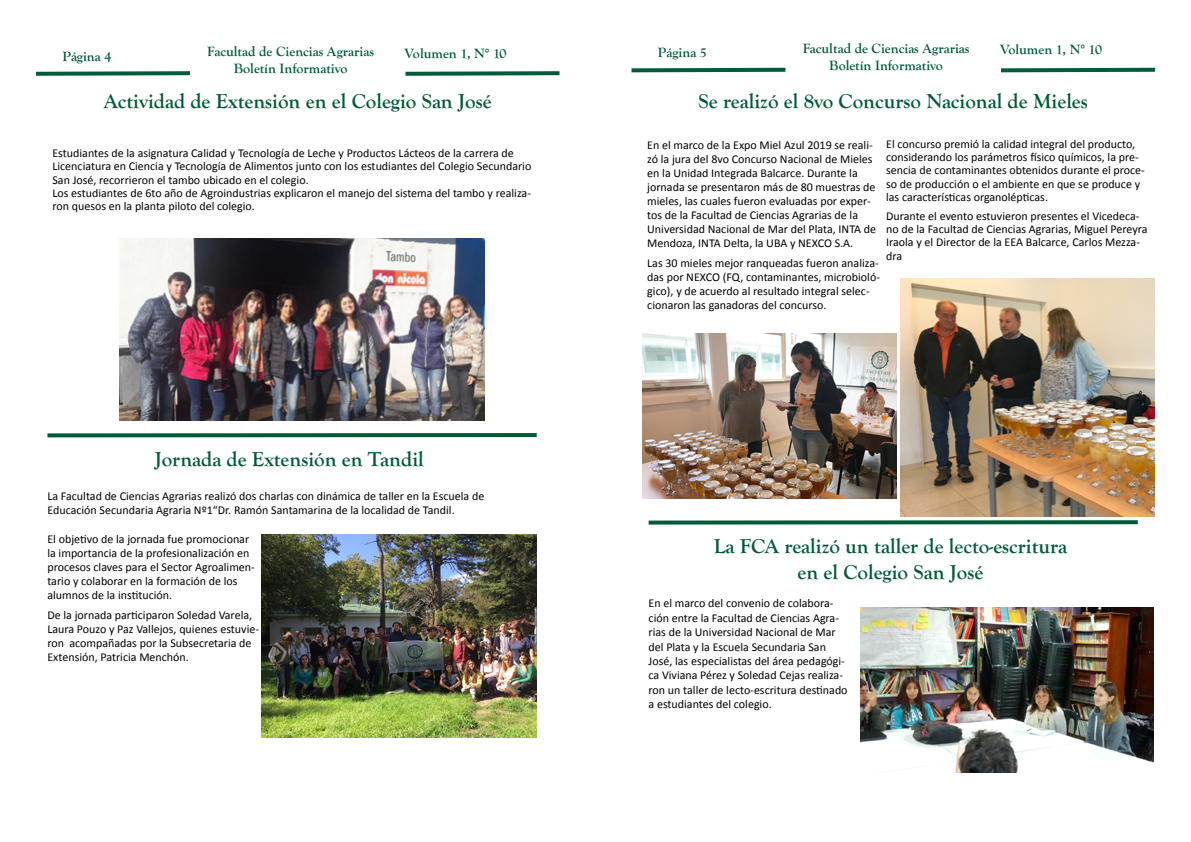
<style>
.page{position:relative;width:1191px;height:842px;background:#fff}
.page>*{position:absolute;margin:0;border:0;box-sizing:border-box;transform-origin:0 0}
.t1{font:700 21px "Goudy Old Style T";color:#005c36}
.t2{font:700 14px "Goudy Old Style T";color:#005c36}
.t3{font:700 14px "Goudy Old Style T";color:#005b35}
.t4{font:12px/14px "Calibri";color:#000}
</style>
<div class="page">
<svg style="left:405px;top:71px;width:155px;height:5px"></svg>
<svg style="left:36px;top:71px;width:154px;height:5px"></svg>
<svg style="left:1001px;top:67px;width:154px;height:6px"></svg>
<svg style="left:631px;top:67px;width:155px;height:6px"></svg>
<svg style="left:47px;top:433px;width:490px;height:5px;background:#337c5e"></svg>
<img style="left:261px;top:534px;width:276px;height:203px">
<img style="left:900px;top:278px;width:255px;height:238px">
<img style="left:642px;top:334px;width:255px;height:165px">
<svg style="left:648px;top:520px;width:490px;height:5px;background:#337c5e"></svg>
<img style="left:860px;top:608px;width:293px;height:165px">
<img style="left:119px;top:238px;width:366px;height:183px">
<p class="t3" style="left:62px;top:48px;width:50px">Página 4</p>
<p class="t2" style="left:207px;top:44px;width:168px">Facultad de Ciencias Agrarias</p>
<p class="t2" style="left:234px;top:61px;width:115px">Boletín Informativo</p>
<p class="t2" style="left:404px;top:45px;width:103px">Volumen 1, N° 10</p>
<p class="t1" style="left:104px;top:90px;width:389px">Actividad de Extensión en el Colegio San José</p>
<p class="t4" style="left:52px;top:147px;width:480px;line-height:13.2px">Estudiantes de la asignatura Calidad y Tecnología de Leche y Productos Lácteos de la carrera de<br>Licenciatura en Ciencia y Tecnología de Alimentos junto con los estudiantes del Colegio Secundario<br>San José, recorrieron el tambo ubicado en el colegio.</p>
<p class="t4" style="left:52px;top:186px;width:480px;line-height:13.2px">Los estudiantes de 6to año de Agroindustrias explicaron el manejo del sistema del tambo y realiza&shy;ron quesos en la planta piloto del colegio.</p>
<p class="t1" style="left:155px;top:448px;width:270px">Jornada de Extensión en Tandil</p>
<p class="t4" style="left:47px;top:489px;width:438px">La Facultad de Ciencias Agrarias realizó dos charlas con dinámica de taller en la Escuela de<br>Educación Secundaria Agraria Nº1“Dr. Ramón Santamarina de la localidad de Tandil.</p>
<p class="t4" style="left:47px;top:532px;width:209px">El objetivo de la jornada fue promocionar la importancia de la profesionalización en procesos claves para el Sector Agroalimen&shy;tario y colaborar en la formación de los alumnos de la institución.</p>
<p class="t4" style="left:47px;top:608px;width:213px">De la jornada participaron Soledad Varela, Laura Pouzo y Paz Vallejos, quienes estuvie&shy;ron acompañadas por la Subsecretaria de Extensión, Patricia Menchón.</p>
<p class="t3" style="left:658px;top:45px;width:50px">Página 5</p>
<p class="t2" style="left:802px;top:41px;width:168px">Facultad de Ciencias Agrarias</p>
<p class="t2" style="left:829px;top:57px;width:115px">Boletín Informativo</p>
<p class="t2" style="left:1000px;top:42px;width:103px">Volumen 1, N° 10</p>
<p class="t1" style="left:698px;top:90px;width:391px">Se realizó el 8vo Concurso Nacional de Mieles</p>
<p class="t4" style="left:647px;top:138px;width:230px">En el marco de la Expo Miel Azul 2019 se reali&shy;zó la jura del 8vo Concurso Nacional de Mieles en la Unidad Integrada Balcarce. Durante la jornada se presentaron más de 80 muestras de mieles, las cuales fueron evaluadas por exper&shy;tos de la Facultad de Ciencias Agrarias de la Universidad Nacional de Mar del Plata, INTA de Mendoza, INTA Delta, la UBA y NEXCO S.A.</p>
<p class="t4" style="left:647px;top:256px;width:234px">Las 30 mieles mejor ranqueadas fueron analiza&shy;das por NEXCO (FQ, contaminantes, microbioló&shy;gico), y de acuerdo al resultado integral selec&shy;cionaron las ganadoras del concurso.</p>
<p class="t4" style="left:886px;top:137px;width:260px;line-height:13.2px">El concurso premió la calidad integral del producto, considerando los parámetros físico químicos, la pre&shy;sencia de contaminantes obtenidos durante el proce&shy;so de producción o el ambiente en que se produce y las características organolépticas.</p>
<p class="t4" style="left:886px;top:209px;width:263px;line-height:13.2px">Durante el evento estuvieron presentes el Vicedeca&shy;no de la Facultad de Ciencias Agrarias, Miguel Pereyra Iraola y el Director de la EEA Balcarce, Carlos Mezza&shy;dra</p>
<p class="t1" style="left:713px;top:535px;width:355px">La FCA realizó un taller de lecto-escritura</p>
<p class="t1" style="left:797px;top:560px;width:187px">en el Colegio San José</p>
<p class="t4" style="left:648px;top:596px;width:200px;line-height:14.4px">En el marco del convenio de colabora&shy;ción entre la Facultad de Ciencias Agra&shy;rias de la Universidad Nacional de Mar del Plata y la Escuela Secundaria San José, las especialistas del área pedagógi&shy;ca Viviana Pérez y Soledad Cejas realiza&shy;ron un taller de lecto-escritura destinado a estudiantes del colegio.</p>
</div>
